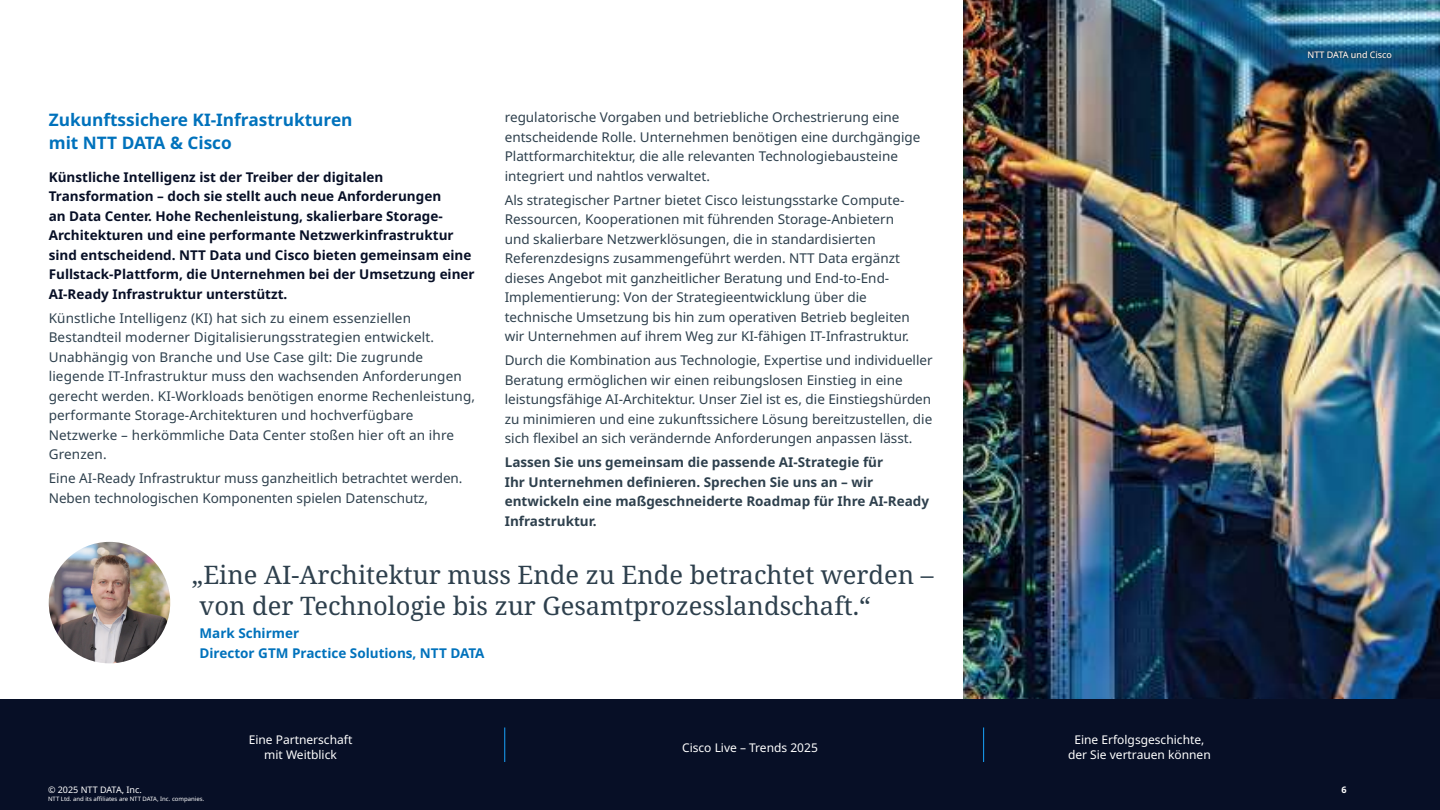
<style>
.page{position:relative;width:1440px;height:810px;background:#fff}
.page>*{position:absolute;margin:0;border:0;box-sizing:border-box;transform-origin:0 0}
.t1{font:25.5px/31.5px "Noto Serif";color:#2e404d}
.t2{font:700 17.25px/22.5px "Noto Sans";color:#0072bc}
.t3{font:13.5px/19.5px "Noto Sans";color:#2e404d}
.t4{font:700 13.5px/19.5px "Noto Sans";color:#070f26}
.t5{font:700 13.5px/19.5px "Noto Sans";color:#2e404d}
.t6{font:700 13.5px/19.5px "Noto Sans";color:#0072bc}
.t7{font:12px/15px "Noto Sans";color:#fff;text-align:center}
.t8{font:9px "Noto Sans";color:#fff}
.t9{font:700 9px "Noto Sans";color:#fff}
.t10{font:6px "Noto Sans";color:#fff}
</style>
<div class="page">
<img style="left:49px;top:542px;width:121px;height:121px;border-radius:61px">
<img style="left:964px;top:0;width:476px;height:699px">
<div style="left:0;top:699px;width:1440px;height:111px;background:#070f26"></div>
<hr style="left:504px;top:728px;width:1px;height:34px;background:#19a3fc">
<hr style="left:983px;top:728px;width:1px;height:34px;background:#19a3fc">
<p class="t3" style="left:505px;top:108px;width:417px">regulatorische Vorgaben und betriebliche Orchestrierung eine entscheidende Rolle. Unternehmen benötigen eine durchgängige Plattformarchitektur, die alle relevanten Technologiebausteine integriert und nahtlos verwaltet.</p>
<p class="t3" style="left:505px;top:190px;width:407px">Als strategischer Partner bietet Cisco leistungsstarke Compute-Ressourcen, Kooperationen mit führenden Storage-Anbietern und skalierbare Netzwerklösungen, die in standardisierten Referenzdesigns zusammengeführt werden. NTT Data ergänzt dieses Angebot mit ganzheitlicher Beratung und End-to-End-Implementierung: Von der Strategieentwicklung über die technische Umsetzung bis hin zum operativen Betrieb begleiten wir Unternehmen auf ihrem Weg zur KI-fähigen IT-Infrastruktur.</p>
<p class="t3" style="left:505px;top:351px;width:430px">Durch die Kombination aus Technologie, Expertise und individueller Beratung ermöglichen wir einen reibungslosen Einstieg in eine leistungsfähige AI-Architektur. Unser Ziel ist es, die Einstiegshürden zu minimieren und eine zukunftssichere Lösung bereitzustellen, die sich flexibel an sich verändernde Anforderungen anpassen lässt.</p>
<p class="t5" style="left:505px;top:453px;width:426px">Lassen Sie uns gemeinsam die passende AI-Strategie für<br>Ihr Unternehmen definieren. Sprechen Sie uns an – wir entwickeln eine maßgeschneiderte Roadmap für Ihre AI-Ready Infrastruktur.</p>
<h1 class="t1" style="left:200px;top:560px;width:736px;text-indent:-8px">„Eine AI-Architektur muss Ende zu Ende betrachtet werden – von der Technologie bis zur Gesamtprozesslandschaft.“</h1>
<p class="t6" style="left:200px;top:624px;width:287px">Mark Schirmer<br>Director GTM Practice Solutions, NTT DATA</p>
<p class="t2" style="left:49px;top:109px;width:305px">Zukunftssichere KI-Infrastrukturen mit NTT DATA &amp; Cisco</p>
<p class="t4" style="left:49px;top:168px;width:427px">Künstliche Intelligenz ist der Treiber der digitalen Transformation – doch sie stellt auch neue Anforderungen<br>an Data Center. Hohe Rechenleistung, skalierbare Storage-Architekturen und eine performante Netzwerkinfrastruktur sind entscheidend. NTT Data und Cisco bieten gemeinsam eine Fullstack-Plattform, die Unternehmen bei der Umsetzung einer AI-Ready Infrastruktur unterstützt.</p>
<p class="t3" style="left:49px;top:308px;width:428px">Künstliche Intelligenz (KI) hat sich zu einem essenziellen Bestandteil moderner Digitalisierungsstrategien entwickelt.<br>Unabhängig von Branche und Use Case gilt: Die zugrunde liegende IT-Infrastruktur muss den wachsenden Anforderungen gerecht werden. KI-Workloads benötigen enorme Rechenleistung, performante Storage-Architekturen und hochverfügbare Netzwerke – herkömmliche Data Center stoßen hier oft an ihre Grenzen.</p>
<p class="t3" style="left:49px;top:469px;width:415px">Eine AI-Ready Infrastruktur muss ganzheitlich betrachtet werden.<br>Neben technologischen Komponenten spielen Datenschutz,</p>
<p class="t7" style="left:249px;top:732px;width:105px">Eine Partnerschaft mit Weitblick</p>
<p class="t7" style="left:682px;top:740px;width:137px">Cisco Live – Trends 2025</p>
<p class="t7" style="left:1068px;top:732px;width:144px">Eine Erfolgsgeschichte, der Sie vertrauen können</p>
<p class="t8" style="left:1308px;top:49px;width:86px">NTT DATA und Cisco</p>
<p class="t8" style="left:48px;top:785px;width:95px">© 2025 NTT DATA, Inc.</p>
<p class="t9" style="left:1342px;top:785px;width:7px">6</p>
<p class="t10" style="left:48px;top:795px;width:158px">NTT Ltd. and its affiliates are NTT DATA, Inc. companies.</p>
</div>
